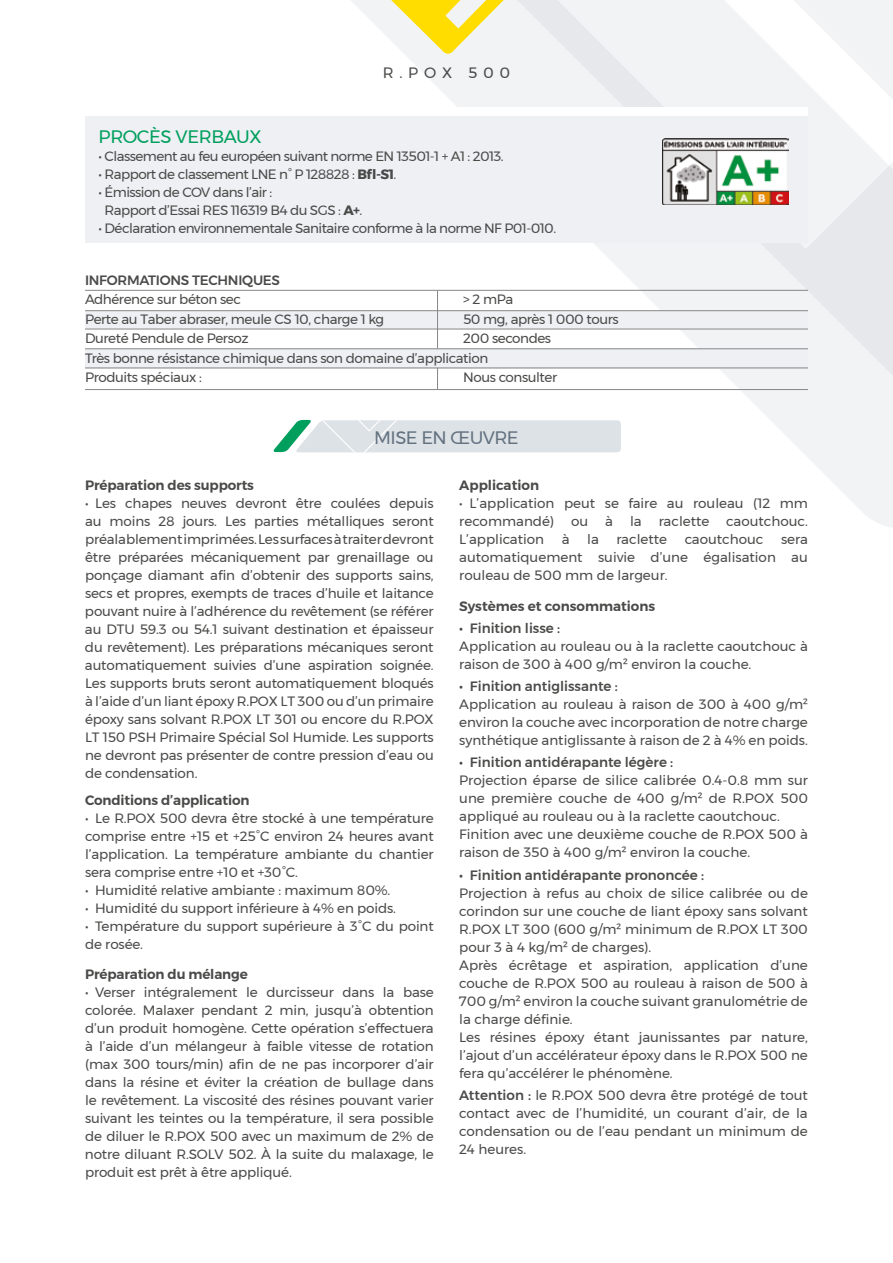
<style>
.page{position:relative;width:893px;height:1263px;background:#fff}
.page>*{position:absolute;margin:0;border:0;box-sizing:border-box;transform-origin:0 0}
.t1{font:18px "Montserrat";letter-spacing:-.02em;color:#009f5e}
.t2{font:18px "Montserrat";letter-spacing:-.03em;color:#647280}
.t3{font:15px "Montserrat";letter-spacing:.39em;color:#4a4a49}
.t4{font:13.5px/18px "Montserrat";color:#4a4a49;text-align:justify}
.t5{font:13.5px/18px "Montserrat";letter-spacing:-.04em;color:#4a4a49}
.t6{font:13.5px/19.5px "Montserrat";letter-spacing:-.03em;color:#4a4a49}
.t7{font:600 13.5px "Montserrat";letter-spacing:-.01em;color:#4a4a49}
.t8{font:500 13.5px "Montserrat";color:#4a4a49}
.t9{font:500 13.5px "Montserrat";letter-spacing:-.02em;color:#4a4a49}
.s1{font-weight:700}
.s2{font-weight:500}
</style>
<div class="page">
<svg style="left:329px;top:0;width:564px;height:528px"></svg>
<svg style="left:364px;top:0;width:166px;height:54px"></svg>
<div style="left:85px;top:311px;width:723px;height:17px;background:#eef0f3"></div>
<div style="left:85px;top:348px;width:723px;height:21px;background:#eef0f3"></div>
<hr style="left:85px;top:310px;width:723px;height:1px;background:#878787">
<hr style="left:85px;top:290px;width:723px;height:1px;background:#878787">
<hr style="left:85px;top:329px;width:723px;height:1px;background:#878787">
<hr style="left:85px;top:367px;width:723px;height:1px;background:#878787">
<hr style="left:85px;top:389px;width:723px;height:1px;background:#878787">
<hr style="left:85px;top:348px;width:723px;height:1px;background:#878787">
<hr style="left:437px;top:291px;width:1px;height:57px;background:#878787">
<svg style="left:437px;top:368px;width:1px;height:21px"></svg>
<svg style="left:273px;top:420px;width:348px;height:32px;background:#d7e1e3"></svg>
<div style="left:85px;top:116px;width:723px;height:127px;background:#eef0f3"></div>
<div style="left:85px;top:107px;width:723px;height:9px;background:#fff"></div>
<img style="left:662px;top:138px;width:127px;height:66px">
<p class="t3" style="left:383px;top:61px;width:129px">R.POX 500</p>
<h1 class="t1" style="left:99px;top:123px;width:165px">PROCÈS VERBAUX</h1>
<p class="t5" style="left:99px;top:147px;width:407px">• Classement au feu européen suivant norme EN 13501-1 + A1 : 2013.</p>
<p class="t5" style="left:99px;top:165px;width:299px">• Rapport de classement LNE n° P 128828 : <span class="s1">Bfl-S1</span>.</p>
<p class="t5" style="left:105px;top:183px;width:259px;text-indent:-6px">• Émission de COV dans l’air :<br>Rapport d’Essai RES 116319 B4 du SGS : <span class="s1">A+</span>.</p>
<p class="t5" style="left:99px;top:219px;width:459px">• Déclaration environnementale Sanitaire conforme à la norme NF P01-010.</p>
<p class="t9" style="left:85px;top:269px;width:197px">INFORMATIONS TECHNIQUES</p>
<p class="t6" style="left:85px;top:290px;width:157px">Adhérence sur béton sec</p>
<p class="t4" style="left:463px;top:290px;width:52px">&gt; 2 mPa</p>
<p class="t6" style="left:85px;top:309px;width:301px">Perte au Taber abraser, meule CS 10, charge 1 kg</p>
<p class="t6" style="left:463px;top:309px;width:157px">50 mg, après 1 000 tours</p>
<p class="t6" style="left:85px;top:329px;width:165px">Dureté Pendule de Persoz</p>
<p class="t6" style="left:85px;top:329px;width:468px;text-indent:378px">200 secondes<br>Très bonne résistance chimique dans son domaine d’application<br>Produits spéciaux :</p>
<p class="t6" style="left:463px;top:368px;width:96px">Nous consulter</p>
<h1 class="t2" style="left:374px;top:423px;width:146px">MISE EN ŒUVRE</h1>
<p class="t7" style="left:85px;top:475px;width:170px">Préparation des supports</p>
<p class="t4" style="left:85px;top:494px;width:350px">• Les chapes neuves devront être coulées depuis au moins 28 jours. Les parties métalliques seront préalablementimprimées.Lessurfacesàtraiterdevront être préparées mécaniquement par grenaillage ou ponçage diamant afin d’obtenir des supports sains, secs et propres, exempts de traces d’huile et laitance pouvant nuire à l’adhérence du revêtement (se référer au DTU 59.3 ou 54.1 suivant destination et épaisseur du revêtement). Les préparations mécaniques seront automatiquement suivies d’une aspiration soignée.<br>Les supports bruts seront automatiquement bloqués à l’aide d’un liant époxy R.POX LT 300 ou d’un primaire époxy sans solvant R.POX LT 301 ou encore du R.POX LT 150 PSH Primaire Spécial Sol Humide. Les supports ne devront pas présenter de contre pression d’eau ou de condensation.</p>
<p class="t7" style="left:85px;top:789px;width:166px">Conditions d’application</p>
<p class="t4" style="left:85px;top:808px;width:350px">• Le R.POX 500 devra être stocké à une température comprise entre +15 et +25°C environ 24 heures avant l’application. La température ambiante du chantier sera comprise entre +10 et +30°C.</p>
<p class="t4" style="left:85px;top:880px;width:307px">• Humidité relative ambiante : maximum 80%.</p>
<p class="t4" style="left:85px;top:898px;width:312px">• Humidité du support inférieure à 4% en poids.</p>
<p class="t4" style="left:85px;top:916px;width:350px">• Température du support supérieure à 3°C du point de rosée.</p>
<p class="t7" style="left:85px;top:964px;width:164px">Préparation du mélange</p>
<p class="t4" style="left:85px;top:983px;width:350px">• Verser intégralement le durcisseur dans la base colorée. Malaxer pendant 2 min, jusqu’à obtention d’un produit homogène. Cette opération s’effectuera à l’aide d’un mélangeur à faible vitesse de rotation (max 300 tours/min) afin de ne pas incorporer d’air dans la résine et éviter la création de bullage dans le revêtement. La viscosité des résines pouvant varier suivant les teintes ou la température, il sera possible de diluer le R.POX 500 avec un maximum de 2% de notre diluant R.SOLV 502. À la suite du malaxage, le produit est prêt à être appliqué.</p>
<p class="t7" style="left:459px;top:474px;width:81px">Application</p>
<p class="t4" style="left:459px;top:494px;width:350px">• L’application peut se faire au rouleau (12 mm recommandé)</p>
<p class="t4" style="left:571px;top:512px;width:19px">ou</p>
<p class="t4" style="left:605px;top:512px;width:9px">à</p>
<p class="t4" style="left:630px;top:512px;width:13px">la</p>
<p class="t4" style="left:659px;top:512px;width:52px">raclette</p>
<p class="t4" style="left:726px;top:512px;width:83px">caoutchouc.</p>
<p class="t4" style="left:459px;top:530px;width:86px">L’application</p>
<p class="t4" style="left:562px;top:530px;width:9px">à</p>
<p class="t4" style="left:587px;top:530px;width:13px">la</p>
<p class="t4" style="left:616px;top:530px;width:52px">raclette</p>
<p class="t4" style="left:685px;top:530px;width:80px">caoutchouc</p>
<p class="t4" style="left:459px;top:530px;width:350px;text-indent:322px">sera automatiquement suivie d’une égalisation au rouleau de 500 mm de largeur.</p>
<p class="t7" style="left:459px;top:595px;width:198px">Systèmes et consommations</p>
<p class="t8" style="left:459px;top:617px;width:103px">• Finition lisse :</p>
<p class="t4" style="left:459px;top:637px;width:350px">Application au rouleau ou à la raclette caoutchouc à raison de 300 à 400 g/m² environ la couche.</p>
<p class="t8" style="left:459px;top:676px;width:160px">• Finition antiglissante :</p>
<p class="t4" style="left:459px;top:695px;width:350px">Application au rouleau à raison de 300 à 400 g/m² environ la couche avec incorporation de notre charge synthétique antiglissante à raison de 2 à 4% en poids.</p>
<p class="t8" style="left:459px;top:752px;width:216px">• Finition antidérapante légère :</p>
<p class="t4" style="left:459px;top:771px;width:350px;text-align:left">Projection éparse de silice calibrée 0.4-0.8 mm sur une première couche de 400 g/m² de R.POX 500 appliqué au rouleau ou à la raclette caoutchouc.<br>Finition avec une deuxième couche de R.POX 500 à raison de 350 à 400 g/m² environ la couche.</p>
<p class="t8" style="left:459px;top:864px;width:246px">• Finition antidérapante prononcée :</p>
<p class="t4" style="left:459px;top:884px;width:350px;text-align:left">Projection à refus au choix de silice calibrée ou de corindon sur une couche de liant époxy sans solvant R.POX LT 300 (600 g/m² minimum de R.POX LT 300 pour 3 à 4 kg/m² de charges).<br>Après écrêtage et aspiration, application d’une couche de R.POX 500 au rouleau à raison de 500 à 700 g/m² environ la couche suivant granulométrie de la charge définie.<br>Les résines époxy étant jaunissantes par nature, l’ajout d’un accélérateur époxy dans le R.POX 500 ne fera qu’accélérer le phénomène.</p>
<p class="t4" style="left:459px;top:1086px;width:350px"><span class="s2">Attention :</span> le R.POX 500 devra être protégé de tout contact avec de l’humidité, un courant d’air, de la condensation ou de l’eau pendant un minimum de 24 heures.</p>
</div>
